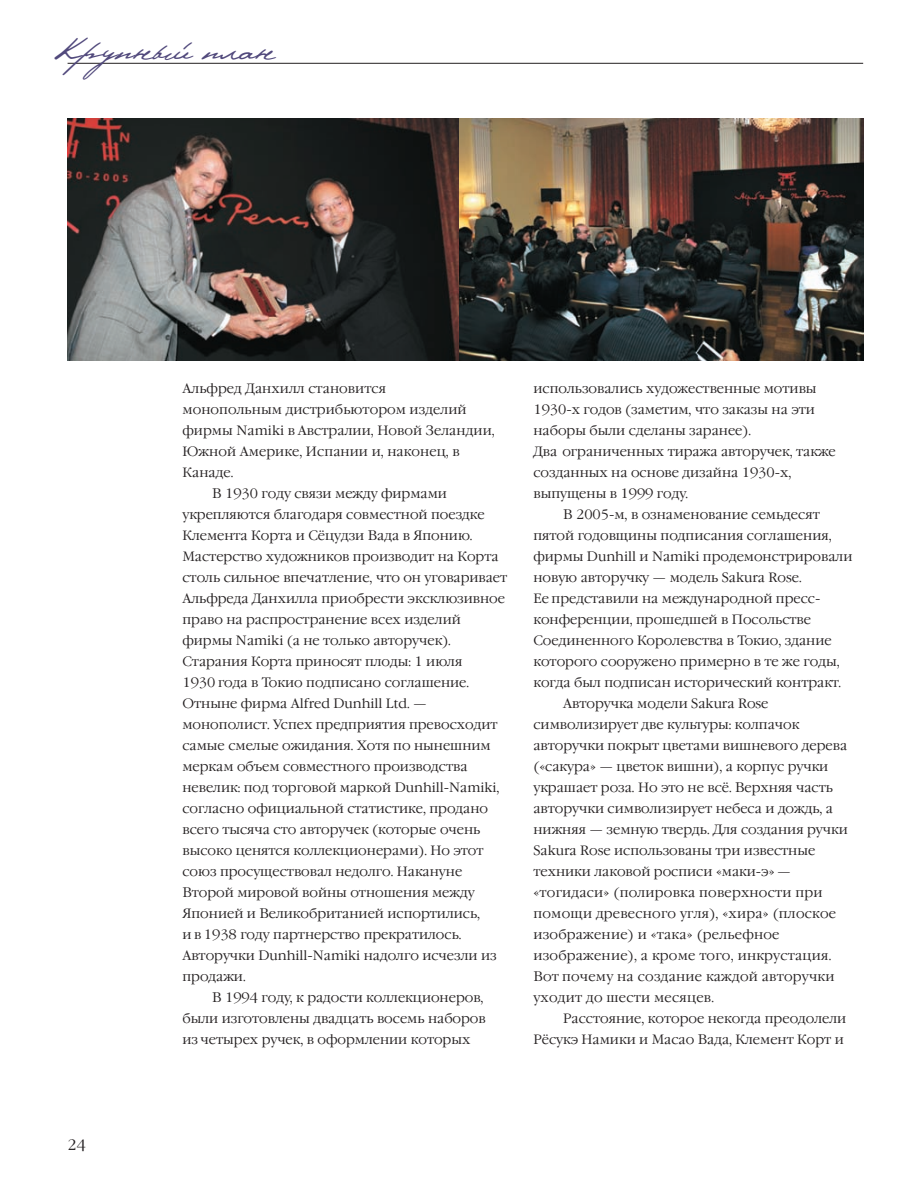
<style>
.page{position:relative;width:918px;height:1194px;background:#fff}
.page>*{position:absolute;margin:0;border:0;box-sizing:border-box;transform-origin:0 0}
.t1{font:33px "Pushkin";color:#51497c}
.t2{font:300 15px "Garamond C";color:#231f20}
.t3{font:300 13.5px/21px "Garamond C";color:#231f20}
.t4{font:300 13.5px "Garamond C";letter-spacing:.02em;color:#231f20}
</style>
<div class="page">
<img style="left:67px;top:62px;width:797px;height:299px">
<h1 class="t1" style="left:55px;top:34px;width:221px">Крупный план</h1>
<p class="t2" style="left:68px;top:1136px;width:20px">24</p>
<p class="t3" style="left:182px;top:378px;width:205px">Альфред Данхилл становится</p>
<p class="t3" style="left:182px;top:399px;width:285px">монопольным дистрибьютором изделий</p>
<p class="t3" style="left:182px;top:420px;width:314px">фирмы Namiki в Австралии, Новой Зеландии,</p>
<p class="t3" style="left:182px;top:441px;width:279px">Южной Америке, Испании и, наконец, в</p>
<p class="t3" style="left:182px;top:462px;width:53px">Канаде.</p>
<p class="t3" style="left:212px;top:483px;width:236px">В 1930 году связи между фирмами</p>
<p class="t3" style="left:182px;top:504px;width:304px">укрепляются благодаря совместной поездке</p>
<p class="t3" style="left:182px;top:525px;width:291px">Клемента Корта и Сёцудзи Вада в Японию.</p>
<p class="t3" style="left:182px;top:546px;width:317px">Мастерство художников производит на Корта</p>
<p class="t3" style="left:182px;top:567px;width:326px">столь сильное впечатление, что он уговаривает</p>
<p class="t3" style="left:182px;top:588px;width:324px">Альфреда Данхилла приобрести эксклюзивное</p>
<p class="t3" style="left:182px;top:609px;width:280px">право на распространение всех изделий</p>
<p class="t3" style="left:182px;top:630px;width:270px">фирмы Namiki (а не только авторучек).</p>
<p class="t3" style="left:182px;top:651px;width:281px">Старания Корта приносят плоды: 1 июля</p>
<p class="t3" style="left:182px;top:672px;width:288px">1930 года в Токио подписано соглашение.</p>
<p class="t3" style="left:182px;top:693px;width:246px">Отныне фирма Alfred Dunhill Ltd. —</p>
<p class="t3" style="left:182px;top:714px;width:316px">монополист. Успех предприятия превосходит</p>
<p class="t3" style="left:182px;top:735px;width:310px">самые смелые ожидания. Хотя по нынешним</p>
<p class="t3" style="left:182px;top:756px;width:286px">меркам объем совместного производства</p>
<p class="t3" style="left:182px;top:777px;width:318px">невелик: под торговой маркой Dunhill-Namiki,</p>
<p class="t3" style="left:182px;top:798px;width:307px">согласно официальной статистике, продано</p>
<p class="t3" style="left:182px;top:819px;width:299px">всего тысяча сто авторучек (которые очень</p>
<p class="t3" style="left:182px;top:840px;width:302px">высоко ценятся коллекционерами). Но этот</p>
<p class="t3" style="left:182px;top:861px;width:281px">союз просуществовал недолго. Накануне</p>
<p class="t3" style="left:182px;top:882px;width:293px">Второй мировой войны отношения между</p>
<p class="t3" style="left:182px;top:903px;width:299px">Японией и Великобританией испортились,</p>
<p class="t3" style="left:182px;top:924px;width:280px">и в 1938 году партнерство прекратилось.</p>
<p class="t3" style="left:182px;top:945px;width:316px">Авторучки Dunhill-Namiki надолго исчезли из</p>
<p class="t3" style="left:182px;top:966px;width:65px">продажи.</p>
<p class="t3" style="left:212px;top:987px;width:273px">В 1994 году, к радости коллекционеров,</p>
<p class="t3" style="left:182px;top:1008px;width:305px">были изготовлены двадцать восемь наборов</p>
<p class="t3" style="left:182px;top:1029px;width:289px">из четырех ручек, в оформлении которых</p>
<p class="t3" style="left:533px;top:378px;width:304px">использовались художественные мотивы 1930-х годов (заметим, что заказы на эти наборы были сделаны заранее).<br>Два ограниченных тиража авторучек, также созданных на основе дизайна 1930-х, выпущены в 1999 году.</p>
<p class="t3" style="left:563px;top:504px;width:258px">В 2005-м, в ознаменование семьдесят</p>
<p class="t3" style="left:533px;top:525px;width:300px">пятой годовщины подписания соглашения,</p>
<p class="t3" style="left:533px;top:546px;width:320px">фирмы Dunhill и Namiki продемонстрировали</p>
<p class="t3" style="left:533px;top:567px;width:270px">новую авторучку — модель Sakura Rose.</p>
<p class="t3" style="left:533px;top:588px;width:288px">Ее представили на международной пресс-</p>
<p class="t3" style="left:533px;top:609px;width:279px">конференции, прошедшей в Посольстве</p>
<p class="t3" style="left:533px;top:630px;width:300px">Соединенного Королевства в Токио, здание</p>
<p class="t3" style="left:533px;top:651px;width:308px">которого сооружено примерно в те же годы,</p>
<p class="t3" style="left:533px;top:672px;width:309px">когда был подписан исторический контракт.</p>
<p class="t3" style="left:563px;top:693px;width:207px">Авторучка модели Sakura Rose</p>
<p class="t3" style="left:533px;top:714px;width:267px">символизирует две культуры: колпачок</p>
<p class="t3" style="left:533px;top:735px;width:315px">авторучки покрыт цветами вишневого дерева</p>
<p class="t3" style="left:533px;top:756px;width:296px">(«сакура» — цветок вишни), а корпус ручки</p>
<p class="t3" style="left:533px;top:777px;width:301px">украшает роза. Но это не всё. Верхняя часть</p>
<p class="t3" style="left:533px;top:798px;width:301px">авторучки символизирует небеса и дождь, а</p>
<p class="t3" style="left:533px;top:819px;width:316px">нижняя — земную твердь. Для создания ручки</p>
<p class="t3" style="left:533px;top:840px;width:283px">Sakura Rose использованы три известные</p>
<p class="t3" style="left:533px;top:861px;width:259px">техники лаковой росписи «маки-э» —</p>
<p class="t4" style="left:533px;top:884px;width:291px">«тогидаси» (полировка поверхности при</p>
<p class="t4" style="left:533px;top:905px;width:304px">помощи древесного угля), «хира» (плоское</p>
<p class="t4" style="left:533px;top:926px;width:247px">изображение) и «така» (рельефное</p>
<p class="t4" style="left:533px;top:947px;width:299px">изображение), а кроме того, инкрустация.</p>
<p class="t4" style="left:533px;top:968px;width:302px">Вот почему на создание каждой авторучки</p>
<p class="t4" style="left:533px;top:989px;width:182px">уходит до шести месяцев.</p>
<p class="t3" style="left:563px;top:1008px;width:284px">Расстояние, которое некогда преодолели</p>
<p class="t3" style="left:533px;top:1029px;width:312px">Рёсукэ Намики и Масао Вада, Клемент Корт и</p>
</div>
